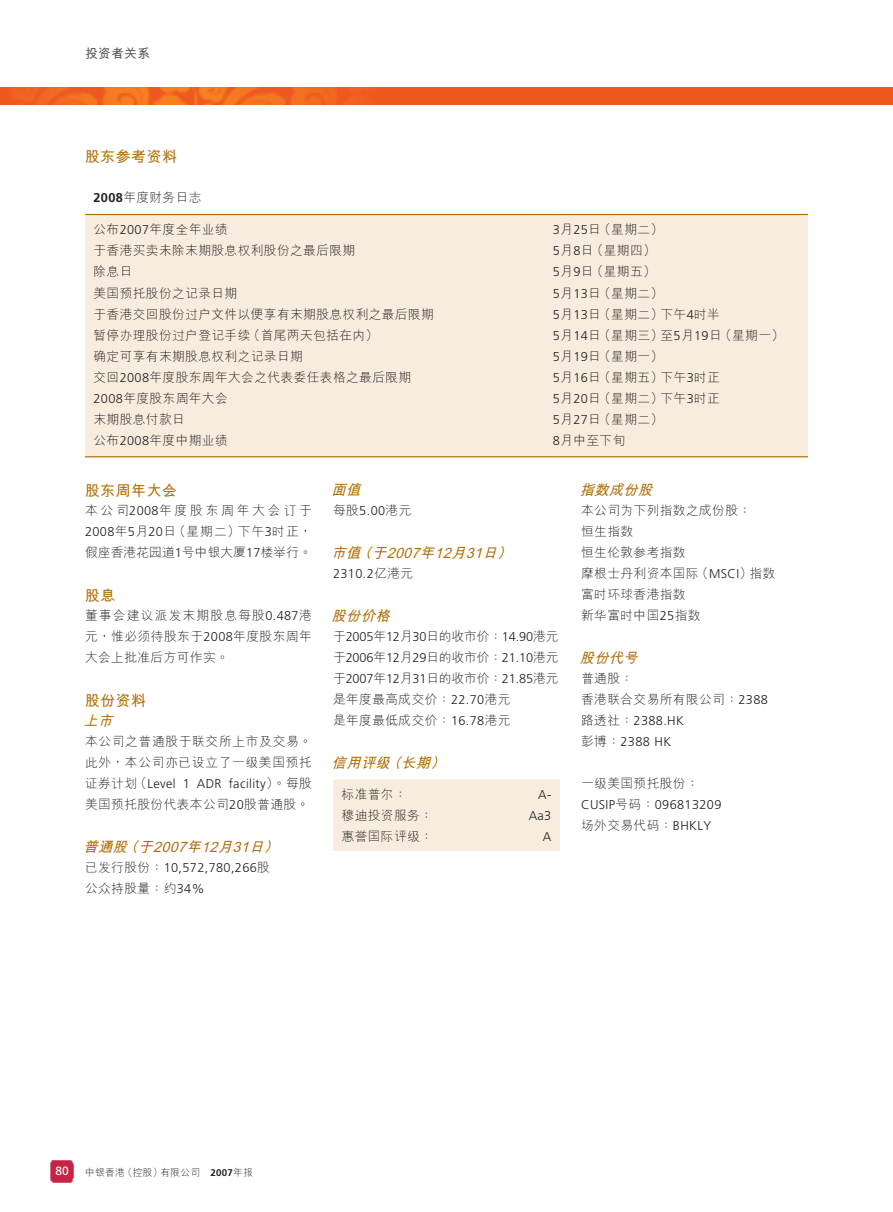
<style>
.page{position:relative;width:893px;height:1212px;background:#fff}
.page>*{position:absolute;margin:0;border:0;box-sizing:border-box;transform-origin:0 0}
.t1{font:700 15px "M Hei HKS";letter-spacing:.03em;color:#b26f0c}
.t2{font:italic 700 14.25px "M Hei HKS";color:#b26f0c}
.t3{font:300 12.75px/21px "M Hei HKS";letter-spacing:.03em;color:#231f20}
.t4{font:300 12.75px/21px "Frutiger LT Std";letter-spacing:.03em;color:#231f20;text-align:justify}
.t5{font:300 12.75px/21px "M Hei HKS";letter-spacing:.05em;color:#231f20}
.t6{font:700 12.75px "M Hei HKS";letter-spacing:.03em;color:#57585a}
.t7{font:12px "Frutiger LT Std";color:#fff}
.t8{font:300 9.75px "M Hei HKS";letter-spacing:.03em;color:#231f20}
.s1{font-family:"Frutiger LT Std";font-weight:700}
.s2{font-family:"Frutiger LT Std"}
.s3{font-family:"M Hei HKS"}
</style>
<div class="page">
<img style="left:50px;top:1160px;width:24px;height:23px">
<img style="left:0;top:87px;width:893px;height:17px">
<div style="left:85px;top:215px;width:723px;height:241px;background:#f7ecdd"></div>
<hr style="left:85px;top:214px;width:468px;height:1px;background:#b26f0c">
<hr style="left:553px;top:214px;width:255px;height:1px;background:#b26f0c">
<hr style="left:85px;top:456px;width:468px;height:1px;background:#b26f0c">
<hr style="left:553px;top:456px;width:255px;height:1px;background:#b26f0c">
<div style="left:333px;top:779px;width:227px;height:72px;background:#f7ecdd"></div>
<p class="t6" style="left:85px;top:44px;width:67px">投資者關係</p>
<p class="t1" style="left:85px;top:146px;width:94px">股東參考資料</p>
<p class="t3" style="left:94px;top:187px;width:110px"><span class="s1">2008</span>年度財務日誌</p>
<p class="t3" style="left:94px;top:219px;width:136px">公佈<span class="s2">2007</span>年度全年業績</p>
<p class="t3" style="left:553px;top:219px;width:112px"><span class="s2">3</span>月<span class="s2">25</span>日（星期二）</p>
<p class="t3" style="left:94px;top:240px;width:263px">於香港買賣未除末期股息權利股份之最後限期</p>
<p class="t3" style="left:553px;top:240px;width:105px"><span class="s2">5</span>月<span class="s2">8</span>日（星期四）</p>
<p class="t3" style="left:94px;top:261px;width:40px">除息日</p>
<p class="t3" style="left:553px;top:261px;width:105px"><span class="s2">5</span>月<span class="s2">9</span>日（星期五）</p>
<p class="t3" style="left:94px;top:282px;width:145px">美國預託股份之記錄日期</p>
<p class="t3" style="left:553px;top:282px;width:112px"><span class="s2">5</span>月<span class="s2">13</span>日（星期二）</p>
<p class="t3" style="left:94px;top:303px;width:342px">於香港交回股份過戶文件以便享有末期股息權利之最後限期</p>
<p class="t3" style="left:553px;top:303px;width:169px"><span class="s2">5</span>月<span class="s2">13</span>日（星期二）下午<span class="s2">4</span>時半</p>
<p class="t3" style="left:94px;top:324px;width:286px">暫停辦理股份過戶登記手續（首尾兩天包括在內）</p>
<p class="t3" style="left:553px;top:324px;width:233px"><span class="s2">5</span>月<span class="s2">14</span>日（星期三）至<span class="s2">5</span>月<span class="s2">19</span>日（星期一）</p>
<p class="t3" style="left:94px;top:345px;width:211px">確定可享有末期股息權利之記錄日期</p>
<p class="t3" style="left:553px;top:345px;width:112px"><span class="s2">5</span>月<span class="s2">19</span>日（星期一）</p>
<p class="t3" style="left:94px;top:366px;width:319px">交回<span class="s2">2008</span>年度股東週年大會之代表委任表格之最後限期</p>
<p class="t3" style="left:553px;top:366px;width:169px"><span class="s2">5</span>月<span class="s2">16</span>日（星期五）下午<span class="s2">3</span>時正</p>
<p class="t3" style="left:94px;top:387px;width:136px"><span class="s2">2008</span>年度股東週年大會</p>
<p class="t3" style="left:553px;top:387px;width:169px"><span class="s2">5</span>月<span class="s2">20</span>日（星期二）下午<span class="s2">3</span>時正</p>
<p class="t3" style="left:94px;top:408px;width:93px">末期股息付款日</p>
<p class="t3" style="left:553px;top:408px;width:112px"><span class="s2">5</span>月<span class="s2">27</span>日（星期二）</p>
<p class="t3" style="left:94px;top:429px;width:136px">公佈<span class="s2">2008</span>年度中期業績</p>
<p class="t3" style="left:553px;top:429px;width:74px"><span class="s2">8</span>月中至下旬</p>
<p class="t1" style="left:85px;top:479px;width:94px">股東週年大會</p>
<p class="t3" style="left:85px;top:499px;width:228px;text-align:justify">本公司<span class="s2">2008</span>年度股東週年大會訂於<span class="s2">2008</span>年<span class="s2">5</span>月<span class="s2">20</span>日（星期二）下午<span class="s2">3</span>時正，假座香港花園道<span class="s2">1</span>號中銀大廈<span class="s2">17</span>樓舉行。</p>
<p class="t1" style="left:85px;top:584px;width:32px">股息</p>
<p class="t3" style="left:85px;top:604px;width:228px;text-align:justify">董事會建議派發末期股息每股<span class="s2">0.487</span>港元，惟必須待股東於<span class="s2">2008</span>年度股東週年大會上批准後方可作實。</p>
<p class="t1" style="left:85px;top:689px;width:63px">股份資料</p>
<p class="t2" style="left:84px;top:710px;width:35px">上市</p>
<p class="t5" style="left:85px;top:730px;width:228px">本公司之普通股於聯交所上市及交易。此外，本公司亦已設立了一級美國預託</p>
<p class="t4" style="left:85px;top:773px;width:228px"><span class="s3">證券計劃（</span>Level 1 ADR facility<span class="s3">）。每股</span></p>
<p class="t3" style="left:85px;top:793px;width:226px">美國預託股份代表本公司<span class="s2">20</span>股普通股。</p>
<p class="t2" style="left:84px;top:836px;width:201px">普通股（於2007年12月31日）</p>
<p class="t4" style="left:85px;top:857px;width:187px"><span class="s3">已發行股份：</span>10,572,780,266<span class="s3">股</span></p>
<p class="t3" style="left:85px;top:877px;width:121px">公眾持股量：約<span class="s2">34%</span></p>
<p class="t2" style="left:332px;top:479px;width:35px">面值</p>
<p class="t3" style="left:333px;top:499px;width:80px">每股<span class="s2">5.00</span>港元</p>
<p class="t2" style="left:332px;top:542px;width:186px">市值（於2007年12月31日）</p>
<p class="t4" style="left:333px;top:563px;width:82px">2310.2<span class="s3">億港元</span></p>
<p class="t2" style="left:332px;top:605px;width:65px">股份價格</p>
<p class="t4" style="left:333px;top:626px;width:227px"><span class="s3">於</span>2005<span class="s3">年</span>12<span class="s3">月</span>30<span class="s3">日的收市價：</span>14.90<span class="s3">港元於</span>2006<span class="s3">年</span>12<span class="s3">月</span>29<span class="s3">日的收市價：</span>21.10<span class="s3">港元於</span>2007<span class="s3">年</span>12<span class="s3">月</span>31<span class="s3">日的收市價：</span>21.85<span class="s3">港元</span></p>
<p class="t3" style="left:333px;top:688px;width:179px">是年度最高成交價：<span class="s2">22.70</span>港元是年度最低成交價：<span class="s2">16.78</span>港元</p>
<p class="t2" style="left:332px;top:752px;width:120px">信用評級（長期）</p>
<p class="t3" style="left:342px;top:783px;width:67px">標準普爾：</p>
<p class="t4" style="left:538px;top:784px;width:15px">A-</p>
<p class="t3" style="left:342px;top:804px;width:93px">穆迪投資服務：</p>
<p class="t4" style="left:529px;top:805px;width:24px">Aa3</p>
<p class="t3" style="left:342px;top:825px;width:93px">惠譽國際評級：</p>
<p class="t4" style="left:543px;top:826px;width:10px">A</p>
<p class="t2" style="left:580px;top:479px;width:79px">指數成份股</p>
<p class="t3" style="left:581px;top:499px;width:196px">本公司為下列指數之成份股：<br>恒生指數<br>恒生倫敦參考指數<br>摩根士丹利資本國際（<span class="s2">MSCI</span>）指數富時環球香港指數<br>新華富時中國<span class="s2">25</span>指數</p>
<p class="t2" style="left:580px;top:647px;width:65px">股份代號</p>
<p class="t3" style="left:581px;top:667px;width:188px">普通股：<br>香港聯合交易所有限公司：<span class="s2">2388</span></p>
<p class="t4" style="left:581px;top:710px;width:104px"><span class="s3">路透社：</span>2388.HK<span class="s3">彭博：</span>2388 HK</p>
<p class="t3" style="left:581px;top:772px;width:119px">一級美國預託股份：</p>
<p class="t4" style="left:581px;top:794px;width:142px">CUSIP<span class="s3">號碼：</span>096813209</p>
<p class="t3" style="left:581px;top:814px;width:132px">場外交易代碼：<span class="s2">BHKLY</span></p>
<p class="t7" style="left:55px;top:1164px;width:15px">80</p>
<p class="t8" style="left:85px;top:1166px;width:169px">中銀香港（控股）有限公司 <span class="s1">2007</span>年報</p>
</div>
